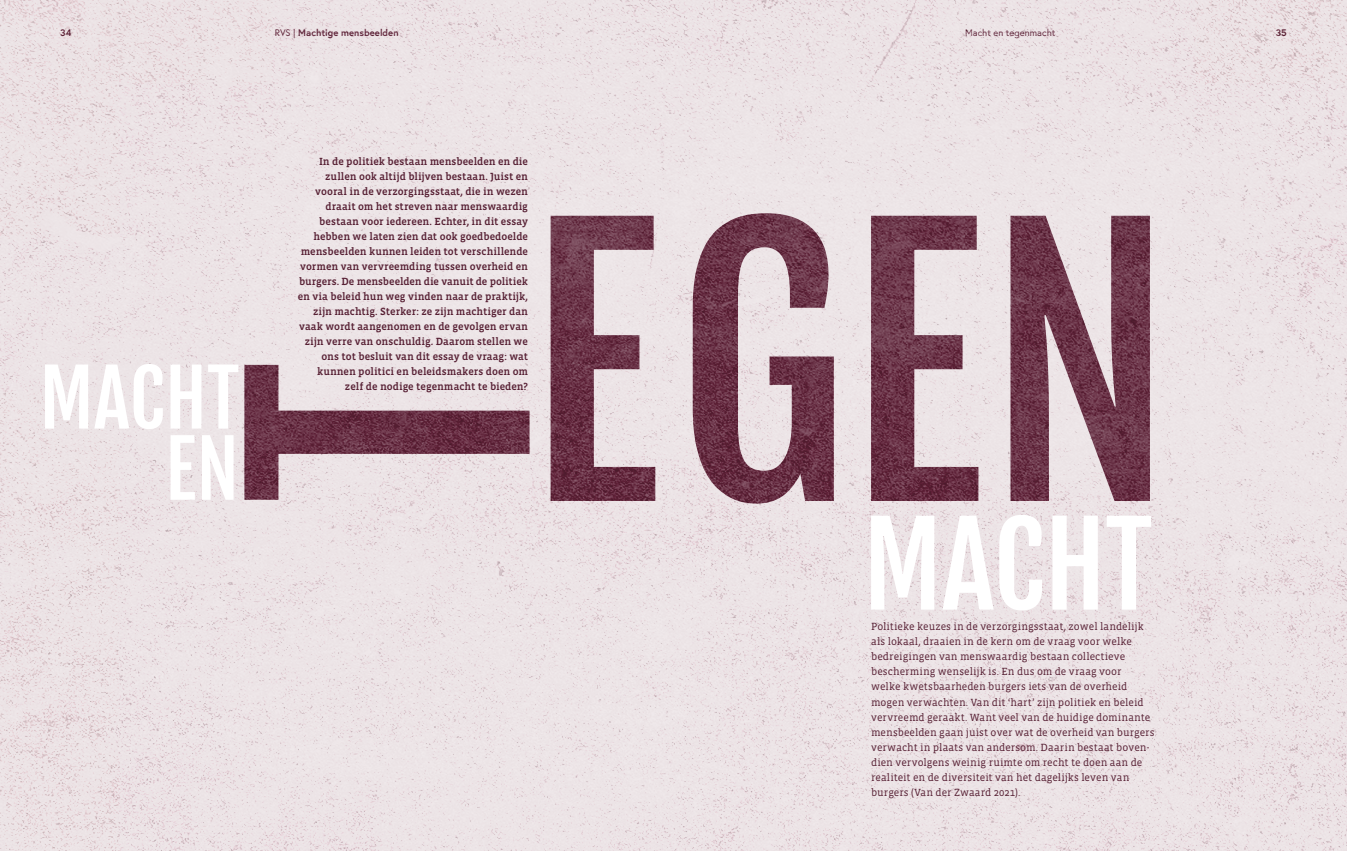
<style>
.page{position:relative;width:1347px;height:851px;background:#fff}
.page>*{position:absolute;margin:0;border:0;box-sizing:border-box;transform-origin:0 0}
.body_text{font:500 10.62px/15px "Vista Slab OTCE";color:#572034;text-align:right}
.body_text-2{font:10.62px/15px "Vista Slab OTCE";letter-spacing:.005em;color:#572034}
.page_numbers_and_sub{font:700 9.5px "Europa";letter-spacing:.005em;color:#572034}
.page_numbers_and_sub-2{font:9.5px "Europa";letter-spacing:.005em;color:#572034}
.s1{font-weight:400}
</style>
<div class="page">
<img style="left:0;top:0;width:1346px;height:850px">
<svg style="left:871px;top:515px;width:63px;height:94px"></svg>
<svg style="left:942px;top:515px;width:51px;height:94px"></svg>
<svg style="left:999px;top:514px;width:43px;height:96px"></svg>
<svg style="left:1052px;top:515px;width:45px;height:94px"></svg>
<svg style="left:1106px;top:515px;width:45px;height:94px"></svg>
<svg style="left:45px;top:364px;width:43px;height:64px"></svg>
<svg style="left:94px;top:364px;width:69px;height:65px"></svg>
<svg style="left:170px;top:364px;width:31px;height:64px"></svg>
<svg style="left:208px;top:364px;width:30px;height:64px"></svg>
<svg style="left:170px;top:435px;width:25px;height:64px"></svg>
<svg style="left:202px;top:435px;width:31px;height:64px"></svg>
<p class="page_numbers_and_sub" style="left:60px;top:26px;width:13px">34</p>
<p class="page_numbers_and_sub" style="left:275px;top:26px;width:125px"><span class="s1">RVS |</span> Machtige mensbeelden</p>
<p class="page_numbers_and_sub-2" style="left:965px;top:26px;width:92px">Macht en tegenmacht</p>
<p class="page_numbers_and_sub" style="left:1275px;top:26px;width:13px">35</p>
<p class="body_text" style="left:298px;top:154px;width:232px">In de politiek bestaan mensbeelden en die zullen ook altijd blijven bestaan. Juist en vooral in de verzorgingsstaat, die in wezen draait om het streven naar menswaardig bestaan voor iedereen. Echter, in dit essay hebben we laten zien dat ook goedbedoelde mensbeelden kunnen leiden tot verschillende vormen van vervreemding tussen overheid en burgers. De mensbeelden die vanuit de politiek en via beleid hun weg vinden naar de praktijk, zijn machtig. Sterker: ze zijn machtiger dan vaak wordt aangenomen en de gevolgen ervan zijn verre van onschuldig. Daarom stellen we ons tot besluit van dit essay de vraag: wat kunnen politici en beleidsmakers doen om zelf de nodige tegenmacht te bieden?</p>
<p class="body_text-2" style="left:871px;top:619px;width:285px">Politieke keuzes in de verzorgingsstaat, zowel landelijk als lokaal, draaien in de kern om de vraag voor welke bedreigingen van menswaardig bestaan collectieve bescherming wenselijk is. En dus om de vraag voor<br>welke kwetsbaarheden burgers iets van de overheid mogen verwachten. Van dit ‘hart’ zijn politiek en beleid vervreemd geraakt. Want veel van de huidige dominante mensbeelden gaan juist over wat de overheid van burgers verwacht in plaats van andersom. Daarin bestaat boven&shy;dien vervolgens weinig ruimte om recht te doen aan de realiteit en de diversiteit van het dagelijks leven van burgers (Van der Zwaard 2021).</p>
</div>
